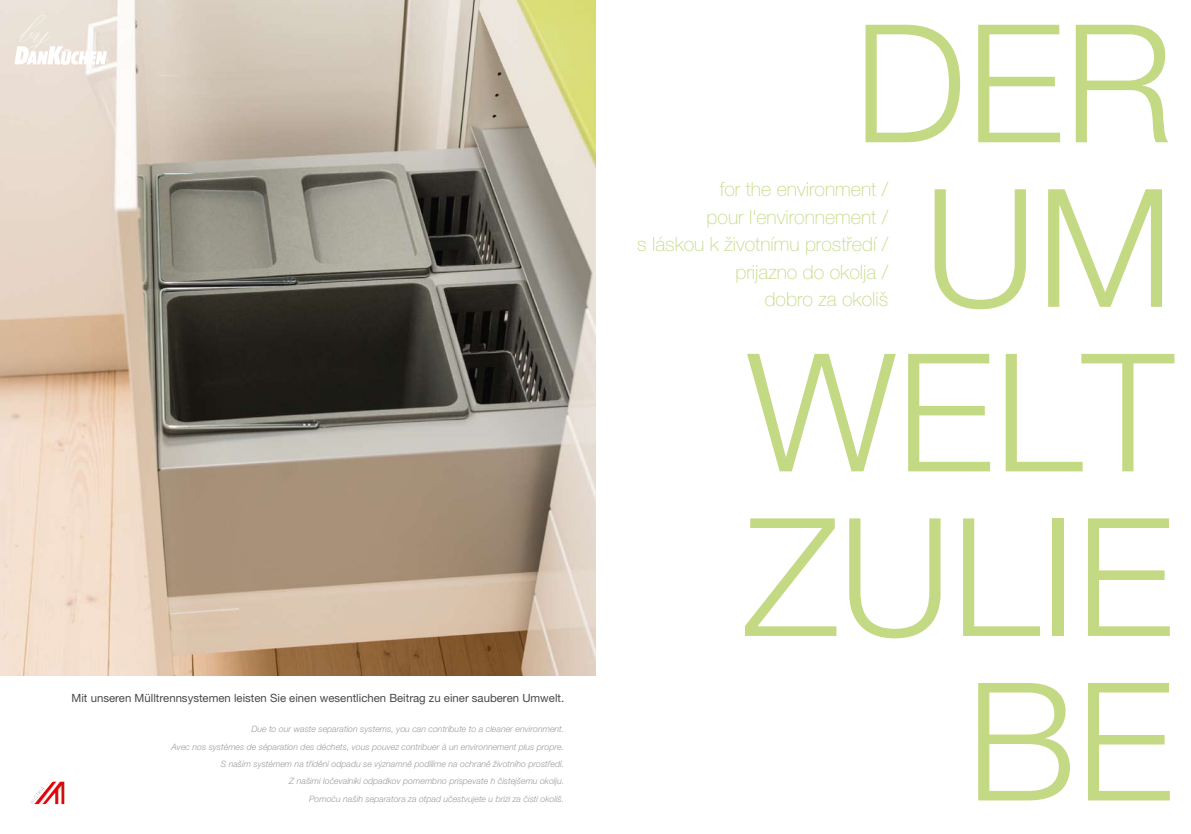
<style>
.page{position:relative;width:1191px;height:834px;background:#fff}
.page>*{position:absolute;margin:0;border:0;box-sizing:border-box;transform-origin:0 0}
.t1{font:300 164.41px/164.4px "Helvetica Neue CELT";color:#c4d983;text-align:right}
.t2{font:100 19.6px/27.5px "Helvetica Neue CELT";color:#c4d983;text-align:right}
.t3{font:11.38px "Helvetica Neue CELT";color:#494948}
.t4{font:italic 300 8.75px/17.4px "Helvetica Neue CELT";color:#9c9c9c;text-align:right}
</style>
<div class="page">
<img style="left:0;top:0;width:595px;height:675px">
<svg style="left:42px;top:781px;width:11px;height:13px"></svg>
<svg style="left:14px;top:14px;width:93px;height:51px"></svg>
<h3 class="t3" style="left:72px;top:690px;width:494px">Mit unseren Mülltrennsystemen leisten Sie einen wesentlichen Beitrag zu einer sauberen Umwelt.</h3>
<p class="t4" style="left:171px;top:720px;width:394px">Due to our waste separation systems, you can contribute to a cleaner environment.<br>Avec nos systèmes de séparation des déchets, vous pouvez contribuer à un environnement plus propre.<br>S naším systémem na třídění odpadu se významně podílíme na ochraně životního prostředí.<br>Z našimi ločevalniki odpadkov pomembno prispevate h čistejšemu okolju.<br>Pomoću naših separatora za otpad učestvujete u brizi za čisti okoliš.</p>
<h1 class="t1" style="left:744px;top:1px;width:431px">DER<br>UM<br>WELT<br>ZULIE<br>BE</h1>
<h2 class="t2" style="left:637px;top:176px;width:252px">for the environment /<br>pour l‘environnement /<br>s láskou k životnímu prostředí / prijazno do okolja /<br>dobro za okoliš</h2>
</div>
